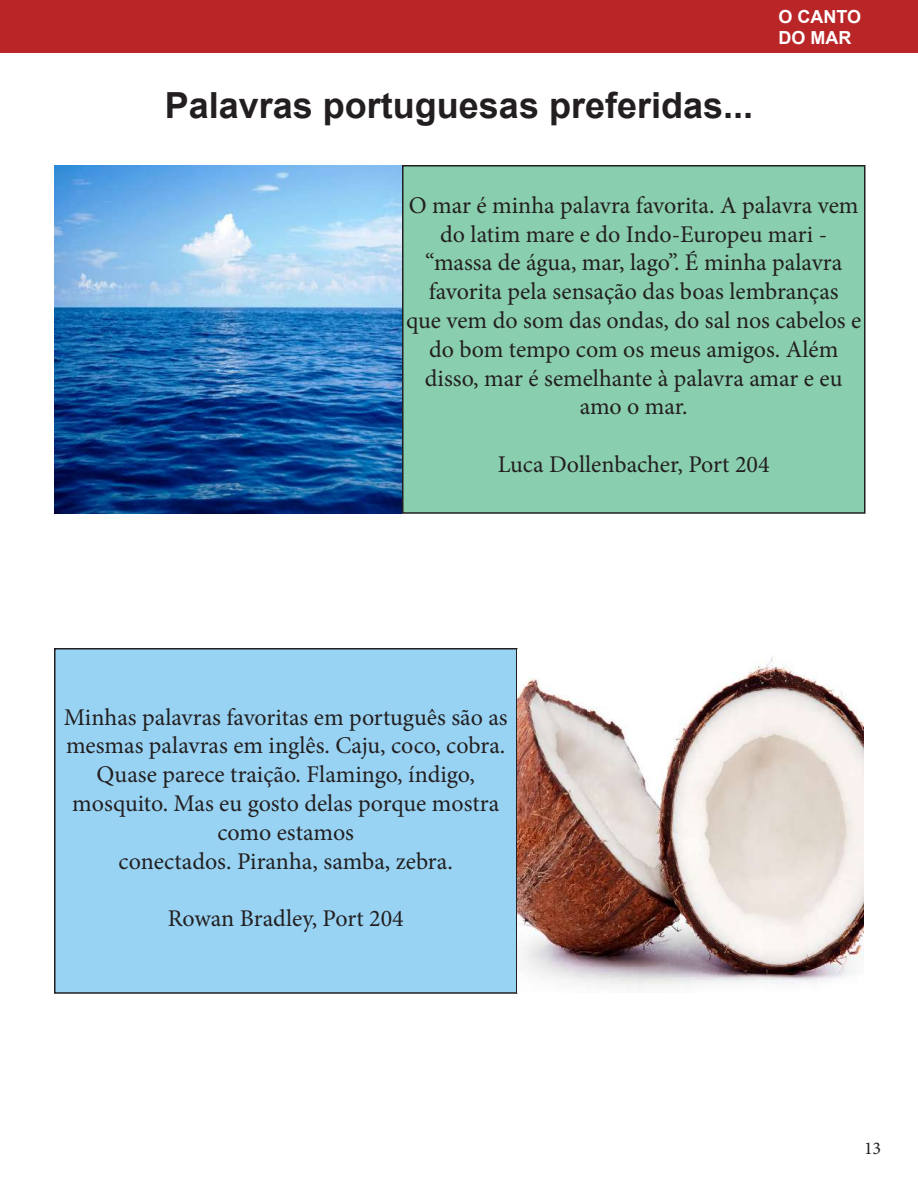
<style>
.page{position:relative;width:918px;height:1188px;background:#fff}
.page>*{position:absolute;margin:0;border:0;box-sizing:border-box;transform-origin:0 0}
.t1{font:700 36px "Arial";color:#231f20}
.t2{font:24px/28.8px "Minion Pro";color:#231f20;text-align:center}
.t3{font:700 18px/21px "Arial";color:#fff}
.t4{font:18px "Minion Pro";color:#231f20}
</style>
<div class="page">
<div style="left:0;top:0;width:918px;height:52px;background:#ba2528"></div>
<div style="left:55px;top:649px;width:462px;height:344px;background:#98d3f3"></div>
<div style="left:54px;top:648px;width:464px;height:346px;border:2px solid #231f20"></div>
<div style="left:403px;top:166px;width:462px;height:347px;background:#89ceae"></div>
<div style="left:402px;top:165px;width:464px;height:349px;border:2px solid #231f20"></div>
<img style="left:54px;top:165px;width:348px;height:349px">
<img style="left:518px;top:657px;width:346px;height:330px">
<h1 class="t1" style="left:165px;top:80px;width:590px">Palavras portuguesas preferidas...</h1>
<p class="t3" style="left:778px;top:6px;width:84px">O CANTO<br>DO MAR</p>
<p class="t2" style="left:406px;top:191px;width:457px">O mar é minha palavra favorita. A palavra vem do latim mare e do Indo-Europeu mari - “massa de água, mar, lago”. É minha palavra favorita pela sensação das boas lembranças<br>que vem do som das ondas, do sal nos cabelos e do bom tempo com os meus amigos. Além disso, mar é semelhante à palavra amar e eu amo o mar.</p>
<p class="t2" style="left:498px;top:450px;width:273px">Luca Dollenbacher, Port 204</p>
<p class="t2" style="left:64px;top:703px;width:446px">Minhas palavras favoritas em português são as mesmas palavras em inglês. Caju, coco, cobra.<br>Quase parece traição. Flamingo, índigo, mosquito. Mas eu gosto delas porque mostra como estamos<br>conectados. Piranha, samba, zebra.</p>
<p class="t2" style="left:168px;top:904px;width:238px">Rowan Bradley, Port 204</p>
<p class="t4" style="left:864px;top:1136px;width:19px">13</p>
</div>
